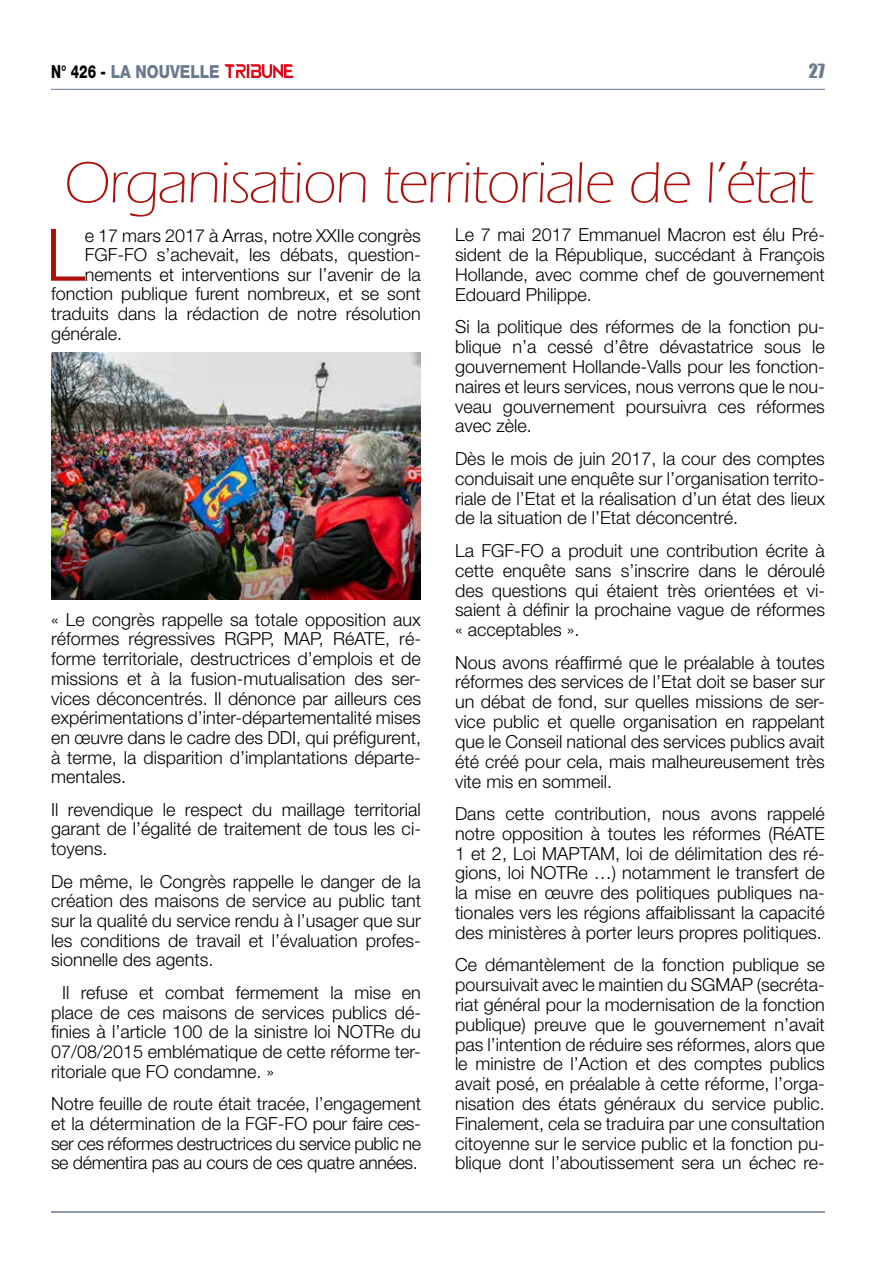
<style>
.page{position:relative;width:893px;height:1263px;background:#fff}
.page>*{position:absolute;margin:0;border:0;box-sizing:border-box;transform-origin:0 0}
.t1{font:300 72.6px "Helvetica Neue";color:#ae0f0a}
.t2{font:300 60px "Itc Eras";letter-spacing:-.02em;color:#ae0f0a}
.t3{font:300 18px/19.8px "Helvetica Neue";color:#000;text-align:justify}
.t4{font:800 18px "Helvetica Neue";color:#6a7890;scale:.85 1}
.t5{font:18px "Impact";color:#6a7890}
.s1{color:#000}
</style>
<div class="page">
<hr style="left:51px;top:89px;width:774px;height:1px;background:#6a7890">
<svg style="left:224px;top:64px;width:69px;height:14px"></svg>
<hr style="left:51px;top:1211px;width:774px;height:1px;background:#6a7890">
<img style="left:51px;top:353px;width:370px;height:246px">
<p class="t4" style="left:51px;top:61px;width:200px"><span class="s1">N° 426 -</span> LA NOUVELLE</p>
<p class="t5" style="left:809px;top:57px;width:18px">27</p>
<h2 class="t2" style="left:63px;top:150px;width:751px">Organisation territoriale de l’état</h2>
<h1 class="t1" style="left:46px;top:210px;width:40px">L</h1>
<p class="t3" style="left:85px;top:225px;width:338px">e 17 mars 2017 à Arras, notre XXIIe congrès</p>
<p class="t3" style="left:85px;top:244px;width:338px">FGF-FO s’achevait, les débats, question-</p>
<p class="t3" style="left:85px;top:264px;width:338px">nements et interventions sur l’avenir de la</p>
<p class="t3" style="left:51px;top:284px;width:371px">fonction publique furent nombreux, et se sont</p>
<p class="t3" style="left:51px;top:303px;width:371px">traduits dans la rédaction de notre résolution</p>
<p class="t3" style="left:51px;top:323px;width:73px">générale.</p>
<p class="t3" style="left:51px;top:609px;width:371px">« Le congrès rappelle sa totale opposition aux réformes régressives RGPP, MAP, RéATE, ré&shy;forme territoriale, destructrices d’emplois et de missions et à la fusion-mutualisation des ser&shy;vices déconcentrés. Il dénonce par ailleurs ces expérimentations d’inter-départementalité mises en œuvre dans le cadre des DDI, qui préfigurent, à terme, la disparition d’implantations départe&shy;mentales.</p>
<p class="t3" style="left:51px;top:799px;width:371px">Il revendique le respect du maillage territorial garant de l’égalité de traitement de tous les ci&shy;toyens.</p>
<p class="t3" style="left:51px;top:871px;width:371px">De même, le Congrès rappelle le danger de la création des maisons de service au public tant sur la qualité du service rendu à l’usager que sur les conditions de travail et l’évaluation profes&shy;sionnelle des agents.</p>
<p class="t3" style="left:51px;top:982px;width:371px;text-indent:11px">Il refuse et combat fermement la mise en place de ces maisons de services publics dé&shy;finies à l’article 100 de la sinistre loi NOTRe du 07/08/2015 emblématique de cette réforme ter&shy;ritoriale que FO condamne. »</p>
<p class="t3" style="left:51px;top:1093px;width:371px">Notre feuille de route était tracée, l’engagement et la détermination de la FGF-FO pour faire ces&shy;ser ces réformes destructrices du service public ne se démentira pas au cours de ces quatre années.</p>
<p class="t3" style="left:455px;top:225px;width:371px">Le 7 mai 2017 Emmanuel Macron est élu Pré&shy;sident de la République, succédant à François Hollande, avec comme chef de gouvernement Edouard Philippe.</p>
<p class="t3" style="left:455px;top:317px;width:371px">Si la politique des réformes de la fonction pu&shy;blique n’a cessé d’être dévastatrice sous le gouvernement Hollande-Valls pour les fonction&shy;naires et leurs services, nous verrons que le nou&shy;veau gouvernement poursuivra ces réformes avec zèle.</p>
<p class="t3" style="left:455px;top:448px;width:371px">Dès le mois de juin 2017, la cour des comptes conduisait une enquête sur l’organisation territo&shy;riale de l’Etat et la réalisation d’un état des lieux de la situation de l’Etat déconcentré.</p>
<p class="t3" style="left:455px;top:540px;width:371px">La FGF-FO a produit une contribution écrite à cette enquête sans s’inscrire dans le déroulé des questions qui étaient très orientées et vi&shy;saient à définir la prochaine vague de réformes « acceptables ».</p>
<p class="t3" style="left:455px;top:652px;width:371px">Nous avons réaffirmé que le préalable à toutes réformes des services de l’Etat doit se baser sur un débat de fond, sur quelles missions de ser&shy;vice public et quelle organisation en rappelant que le Conseil national des services publics avait été créé pour cela, mais malheureusement très vite mis en sommeil.</p>
<p class="t3" style="left:455px;top:803px;width:371px">Dans cette contribution, nous avons rappelé notre opposition à toutes les réformes (RéATE 1 et 2, Loi MAPTAM, loi de délimitation des ré&shy;gions, loi NOTRe …) notamment le transfert de la mise en œuvre des politiques publiques na&shy;tionales vers les régions affaiblissant la capacité des ministères à porter leurs propres politiques.</p>
<p class="t3" style="left:455px;top:955px;width:371px">Ce démantèlement de la fonction publique se poursuivait avec le maintien du SGMAP (secréta&shy;riat général pour la modernisation de la fonction publique) preuve que le gouvernement n’avait pas l’intention de réduire ses réformes, alors que le ministre de l’Action et des comptes publics avait posé, en préalable à cette réforme, l’orga&shy;nisation des états généraux du service public.<br>Finalement, cela se traduira par une consultation citoyenne sur le service public et la fonction pu&shy;blique dont l’aboutissement sera un échec re-</p>
</div>
